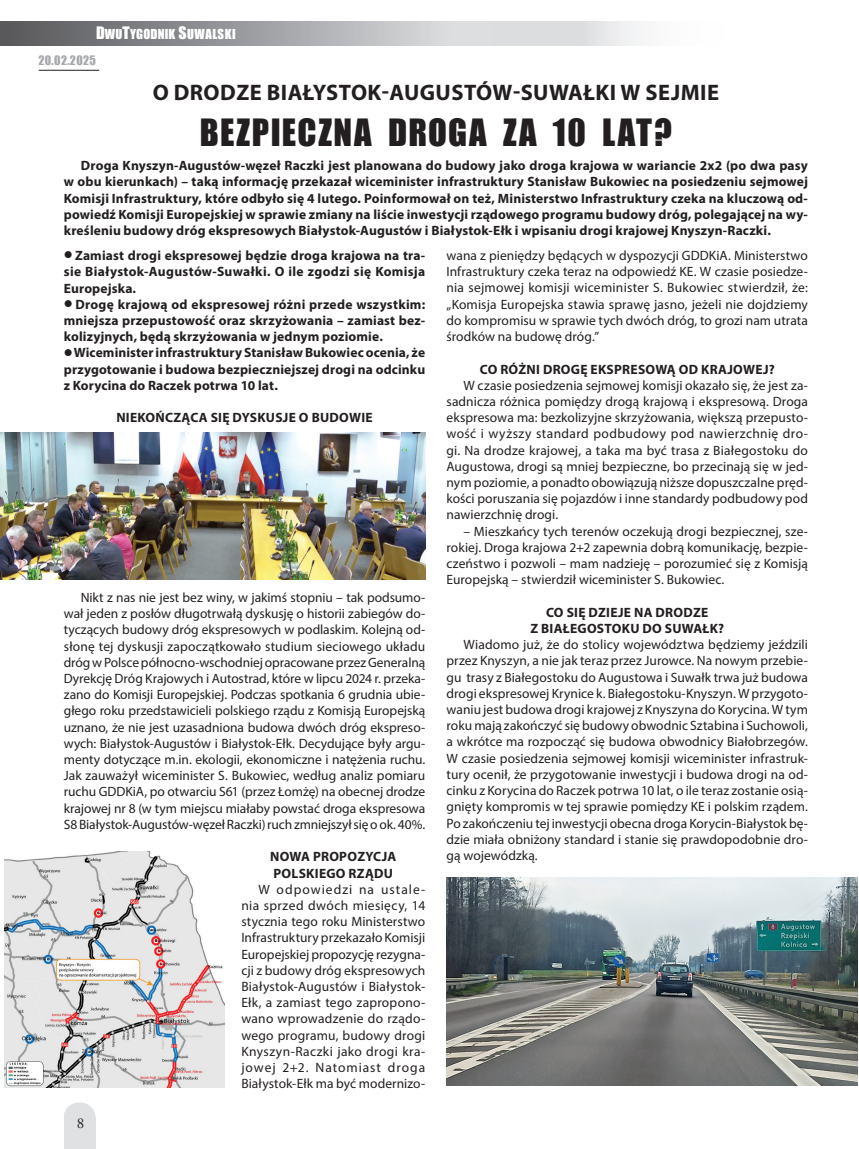
<style>
.page{position:relative;width:859px;height:1149px;background:#fff}
.page>*{position:absolute;margin:0;border:0;box-sizing:border-box;transform-origin:0 0}
.t1{font:34.5px "Impact";letter-spacing:.045em;color:#231f20}
.t2{font:700 22.5px "Myriad Pro";letter-spacing:.02em;color:#231f20}
.t3{font:15px "Adobe Garamond Pro";color:#231f20}
.t4{font:13.5px/16.2px "Myriad Pro";letter-spacing:.005em;color:#231f20;text-align:justify}
.t5{font:700 13.5px/16.2px "Myriad Pro";letter-spacing:.015em;color:#231f20;text-align:justify}
.t6{font:12.6px "Impact";letter-spacing:.015em;color:#fff}
.t7{font:12px "Impact";letter-spacing:.03em;color:#a8a9ad}
.s1{font-size:15.75px}
</style>
<div class="page">
<hr style="left:39px;top:70px;width:60px;height:1px;background:#231f20">
<div style="left:64px;top:1101px;width:31px;height:29px;background:#e0e1e3;border-radius:50%"></div>
<div style="left:64px;top:1116px;width:31px;height:32px;background:#e0e1e3"></div>
<svg style="left:0;top:21px;width:641px;height:24px;background:#acadb0"></svg>
<img style="left:1px;top:433px;width:425px;height:146px">
<img style="left:4px;top:851px;width:220px;height:235px">
<img style="left:446px;top:877px;width:412px;height:208px">
<p class="t6" style="left:96px;top:25px;width:141px"><span class="s1">D</span>WU<span class="s1">T</span>YGODNIK <span class="s1">S</span>UWALSKI</p>
<p class="t7" style="left:38px;top:51px;width:59px">20.02.2025</p>
<h2 class="t2" style="left:153px;top:78px;width:568px">O drodze Białystok-Augustów-Suwałki w Sejmie</h2>
<h1 class="t1" style="left:200px;top:106px;width:473px">BEZPIECZNA DROGA ZA 10 LAT?</h1>
<p class="t5" style="left:64px;top:157px;width:746px;text-indent:17px">Droga Knyszyn-Augustów-węzeł Raczki jest planowana do budowy jako droga krajowa w wariancie 2x2 (po dwa pasy w obu kierunkach) – taką informację przekazał wiceminister infrastruktury Stanisław Bukowiec na posiedzeniu sejmowej Komisji Infrastruktury, które odbyło się 4 lutego. Poinformował on też, Ministerstwo Infrastruktury czeka na kluczową od&shy;powiedź Komisji Europejskiej w sprawie zmiany na liście inwestycji rządowego programu budowy dróg, polegającej na wy&shy;kreśleniu budowy dróg ekspresowych Białystok-Augustów i Białystok-Ełk i wpisaniu drogi krajowej Knyszyn-Raczki.</p>
<p class="t5" style="left:64px;top:247px;width:363px">● Zamiast drogi ekspresowej będzie droga krajowa na tra&shy;sie Białystok-Augustów-Suwałki. O ile zgodzi się Komisja Europejska.</p>
<p class="t5" style="left:64px;top:295px;width:363px">● Drogę krajową od ekspresowej różni przede wszystkim: mniejsza przepustowość oraz skrzyżowania – zamiast bez&shy;kolizyjnych, będą skrzyżowania w jednym poziomie.</p>
<p class="t5" style="left:64px;top:344px;width:363px">●Wiceminister infrastruktury Stanisław Bukowiec ocenia, że przygotowanie i budowa bezpieczniejszej drogi na odcinku z Korycina do Raczek potrwa 10 lat.</p>
<p class="t5" style="left:116px;top:409px;width:258px">Niekończąca się dyskusje o budowie</p>
<p class="t4" style="left:64px;top:589px;width:363px;text-indent:17px">Nikt z nas nie jest bez winy, w jakimś stopniu – tak podsumo&shy;wał jeden z posłów długotrwałą dyskusję o historii zabiegów do&shy;tyczących budowy dróg ekspresowych w podlaskim. Kolejną od&shy;słonę tej dyskusji zapoczątkowało studium sieciowego układu dróg w Polsce północno-wschodniej opracowane przez Generalną Dyrekcję Dróg Krajowych i Autostrad, które w lipcu 2024 r. przeka&shy;zano do Komisji Europejskiej. Podczas spotkania 6 grudnia ubie&shy;głego roku przedstawicieli polskiego rządu z Komisją Europejską uznano, że nie jest uzasadniona budowa dwóch dróg ekspreso&shy;wych: Białystok-Augustów i Białystok-Ełk. Decydujące były argu&shy;menty dotyczące m.in. ekologii, ekonomiczne i natężenia ruchu.<br>Jak zauważył wiceminister S. Bukowiec, według analiz pomiaru ruchu GDDKiA, po otwarciu S61 (przez Łomżę) na obecnej drodze krajowej nr 8 (w tym miejscu miałaby powstać droga ekspresowa S8 Białystok-Augustów-węzeł Raczki) ruch zmniejszył się o ok. 40%.</p>
<p class="t5" style="left:270px;top:848px;width:128px">Nowa propozycja polskiego rządu</p>
<p class="t4" style="left:241px;top:880px;width:185px;text-indent:17px">W odpowiedzi na ustale&shy;nia sprzed dwóch miesięcy, 14 stycznia tego roku Ministerstwo Infrastruktury przekazało Komisji Europejskiej propozycję rezygna&shy;cji z budowy dróg ekspresowych Białystok-Augustów i Białystok-Ełk, a zamiast tego zapropono&shy;wano wprowadzenie do rządo&shy;wego programu, budowy drogi Knyszyn-Raczki jako drogi kra&shy;jowej 2+2. Natomiast droga Białystok-Ełk ma być modernizo-</p>
<p class="t3" style="left:77px;top:1113px;width:9px">8</p>
<p class="t4" style="left:446px;top:247px;width:363px">wana z pieniędzy będących w dyspozycji GDDKiA. Ministerstwo Infrastruktury czeka teraz na odpowiedź KE. W czasie posiedze&shy;nia sejmowej komisji wiceminister S. Bukowiec stwierdził, że: „Komisja Europejska stawia sprawę jasno, jeżeli nie dojdziemy do kompromisu w sprawie tych dwóch dróg, to grozi nam utrata środków na budowę dróg.”</p>
<p class="t5" style="left:480px;top:360px;width:297px">Co różni drogę ekspresową od krajowej?</p>
<p class="t4" style="left:446px;top:377px;width:363px;text-indent:17px">W czasie posiedzenia sejmowej komisji okazało się, że jest za&shy;sadnicza różnica pomiędzy drogą krajową i ekspresową. Droga ekspresowa ma: bezkolizyjne skrzyżowania, większą przepusto&shy;wość i wyższy standard podbudowy pod nawierzchnię dro&shy;gi. Na drodze krajowej, a taka ma być trasa z Białegostoku do Augustowa, drogi są mniej bezpieczne, bo przecinają się w jed&shy;nym poziomie, a ponadto obowiązują niższe dopuszczalne pręd&shy;kości poruszania się pojazdów i inne standardy podbudowy pod nawierzchnię drogi.</p>
<p class="t4" style="left:446px;top:522px;width:363px;text-indent:17px">– Mieszkańcy tych terenów oczekują drogi bezpiecznej, sze&shy;rokiej. Droga krajowa 2+2 zapewnia dobrą komunikację, bezpie&shy;czeństwo i pozwoli – mam nadzieję – porozumieć się z Komisją Europejską – stwierdził wiceminister S. Bukowiec.</p>
<p class="t5" style="left:530px;top:603px;width:195px;text-align:center">Co się dzieje na drodze<br>z Białegostoku do Suwałk?</p>
<p class="t4" style="left:446px;top:636px;width:363px;text-indent:17px">Wiadomo już, że do stolicy województwa będziemy jeździli przez Knyszyn, a nie jak teraz przez Jurowce. Na nowym przebie&shy;gu trasy z Białegostoku do Augustowa i Suwałk trwa już budowa drogi ekspresowej Krynice k. Białegostoku-Knyszyn. W przygoto&shy;waniu jest budowa drogi krajowej z Knyszyna do Korycina. W tym roku mają zakończyć się budowy obwodnic Sztabina i Suchowoli, a wkrótce ma rozpocząć się budowa obwodnicy Białobrzegów.<br>W czasie posiedzenia sejmowej komisji wiceminister infrastruk&shy;tury ocenił, że przygotowanie inwestycji i budowa drogi na od&shy;cinku z Korycina do Raczek potrwa 10 lat, o ile teraz zostanie osią&shy;gnięty kompromis w tej sprawie pomiędzy KE i polskim rządem.<br>Po zakończeniu tej inwestycji obecna droga Korycin-Białystok bę&shy;dzie miała obniżony standard i stanie się prawdopodobnie dro&shy;gą wojewódzką.</p>
</div>
